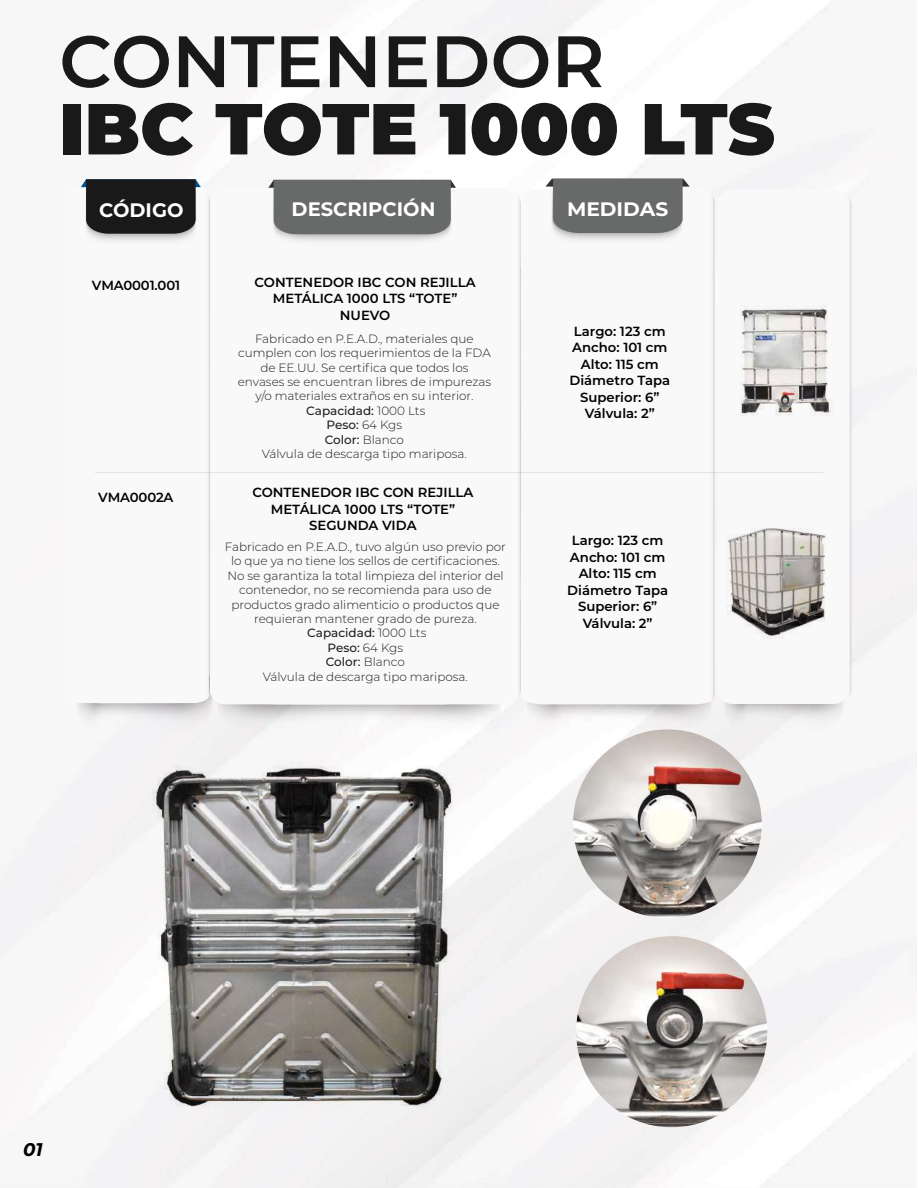
<style>
.page{position:relative;width:918px;height:1188px;background:#fff}
.page>*{position:absolute;margin:0;border:0;box-sizing:border-box;transform-origin:0 0}
.t1{font:600 72.6px "Montserrat";color:#191919}
.t2{font:900 72px "Montserrat";color:#191919}
.t3{font:700 19.5px "Montserrat";color:#fff}
.t4{font:700 19.5px "Montserrat";color:#fff;scale:1.04 1}
.t5{font:italic 700 18.3px "Montserrat";color:#000}
.t6{font:600 13.2px/16.5px "Montserrat";color:#010101;text-align:center}
.t7{font:300 12px/14.4px "Montserrat";color:#1e1e1b;text-align:center}
.s1{font-weight:500}
</style>
<div class="page">
<img style="left:0;top:0;width:916px;height:1188px">
<svg style="left:65px;top:186px;width:11px;height:517px"></svg>
<div style="left:717px;top:190px;width:133px;height:514px;background:#faf9f9;border-radius:16px"></div>
<div style="left:210px;top:188px;width:310px;height:516px;background:#faf9f9;border-radius:16px"></div>
<svg style="left:76px;top:179px;width:426px;height:557px"></svg>
<svg style="left:515px;top:179px;width:200px;height:557px"></svg>
<svg style="left:724px;top:191px;width:127px;height:543px"></svg>
<hr style="left:95px;top:472px;width:729px;height:1px;background:#8f8e8e">
<img style="left:724px;top:300px;width:120px;height:120px">
<img style="left:724px;top:523px;width:109px;height:116px">
<img style="left:147px;top:761px;width:308px;height:347px">
<img style="left:573px;top:729px;width:189px;height:189px;border-radius:94px">
<img style="left:576px;top:936px;width:191px;height:191px;border-radius:96px">
<h1 class="t1" style="left:59px;top:10px;width:547px">CONTENEDOR</h1>
<h2 class="t2" style="left:59px;top:75px;width:717px">IBC TOTE 1000 LTS</h2>
<h3 class="t3" style="left:99px;top:196px;width:86px">CÓDIGO</h3>
<h3 class="t3" style="left:292px;top:195px;width:145px">DESCRIPCIÓN</h3>
<h3 class="t4" style="left:567px;top:195px;width:99px">MEDIDAS</h3>
<p class="t6" style="left:92px;top:276px;width:90px">VMA0001.001</p>
<p class="t6" style="left:98px;top:489px;width:77px">VMA0002A</p>
<p class="t6" style="left:255px;top:273px;width:223px">CONTENEDOR IBC CON REJILLA<br>METÁLICA 1000 LTS “TOTE”<br>NUEVO</p>
<p class="t7" style="left:238px;top:331px;width:255px">Fabricado en P.E.A.D., materiales que cumplen con los requerimientos de la FDA de EE.UU. Se certifica que todos los envases se encuentran libres de impurezas y/o materiales extraños en su interior.<br><span class="s1">Capacidad:</span> 1000 Lts<br><span class="s1">Peso:</span> 64 Kgs<br><span class="s1">Color:</span> Blanco<br>Válvula de descarga tipo mariposa.</p>
<p class="t6" style="left:252px;top:484px;width:223px">CONTENEDOR IBC CON REJILLA<br>METÁLICA 1000 LTS “TOTE”<br>SEGUNDA VIDA</p>
<p class="t7" style="left:225px;top:539px;width:283px">Fabricado en P.E.A.D., tuvo algún uso previo por lo que ya no tiene los sellos de certificaciones.<br>No se garantiza la total limpieza del interior del contenedor, no se recomienda para uso de productos grado alimenticio o productos que requieran mantener grado de pureza.<br><span class="s1">Capacidad:</span> 1000 Lts<br><span class="s1">Peso:</span> 64 Kgs<br><span class="s1">Color:</span> Blanco<br>Válvula de descarga tipo mariposa.</p>
<p class="t6" style="left:569px;top:322px;width:102px">Largo: 123 cm<br>Ancho: 101 cm<br>Alto: 115 cm<br>Diámetro Tapa<br>Superior: 6”<br>Válvula: 2”</p>
<p class="t6" style="left:567px;top:532px;width:102px">Largo: 123 cm<br>Ancho: 101 cm<br>Alto: 115 cm<br>Diámetro Tapa<br>Superior: 6”<br>Válvula: 2”</p>
<h3 class="t5" style="left:23px;top:1137px;width:21px">01</h3>
</div>
